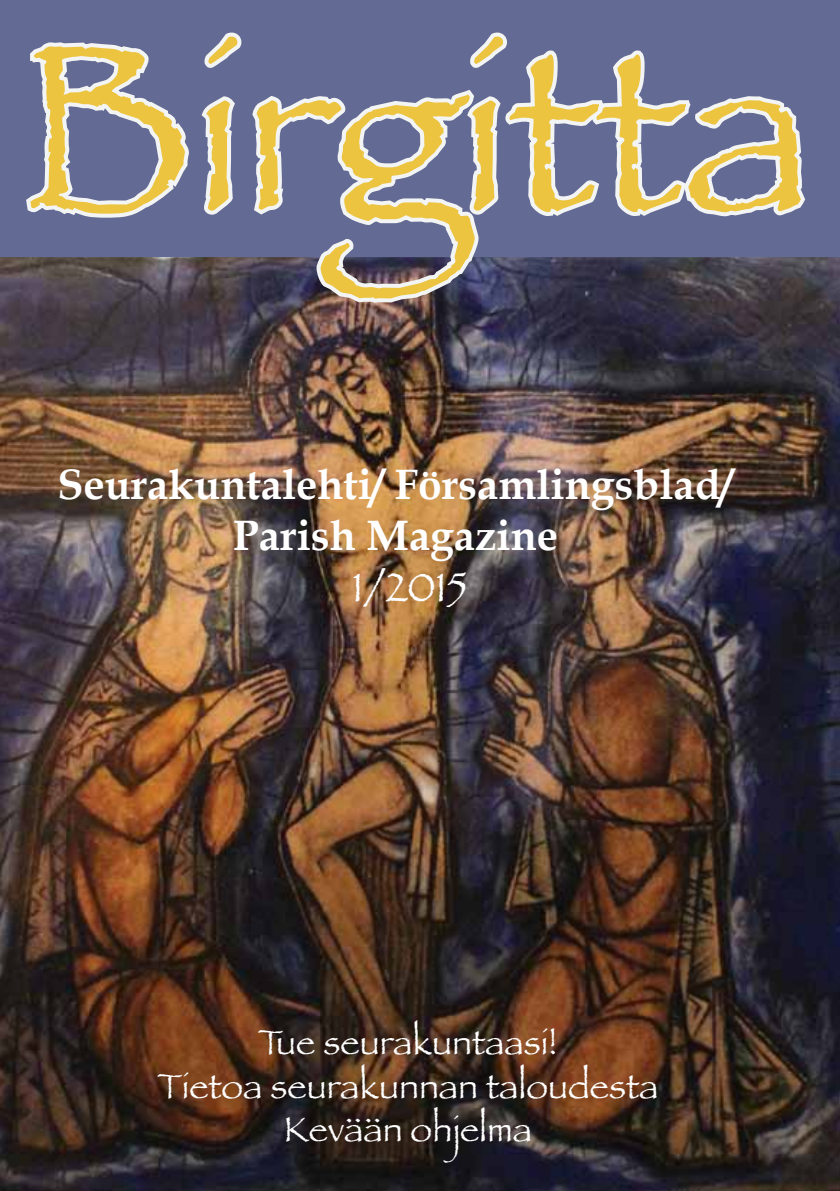
<style>
.page{position:relative;width:840px;height:1191px;background:#fff}
.page>*{position:absolute;margin:0;border:0;box-sizing:border-box;transform-origin:0 0}
.t1{font:240px "Papyrus";color:#ecc440}
.t2{font:700 42.6px/51px "Book Antiqua";color:#fff;text-align:center}
.t3{font:42.6px "Papyrus";color:#fff}
.t4{font:36px/43.2px "Papyrus";color:#fff;text-align:center}
</style>
<div class="page">
<img style="left:0;top:257px;width:839px;height:934px">
<div style="left:0;top:0;width:839px;height:257px;background:#636a93"></div>
<svg style="left:22px;top:27px;width:289px;height:196px"></svg>
<svg style="left:311px;top:0;width:173px;height:307px"></svg>
<svg style="left:462px;top:27px;width:347px;height:195px"></svg>
<h1 class="t1" style="left:20px;top:-16px;width:793px">Birgitta</h1>
<p class="t2" style="left:57px;top:459px;width:677px">Seurakuntalehti/ Församlingsblad/<br>Parish Magazine</p>
<p class="t3" style="left:352px;top:561px;width:116px">1/2015</p>
<p class="t4" style="left:157px;top:1020px;width:502px">Tue seurakuntaasi!<br>Tietoa seurakunnan taloudesta<br>Kevään ohjelma</p>
</div>
